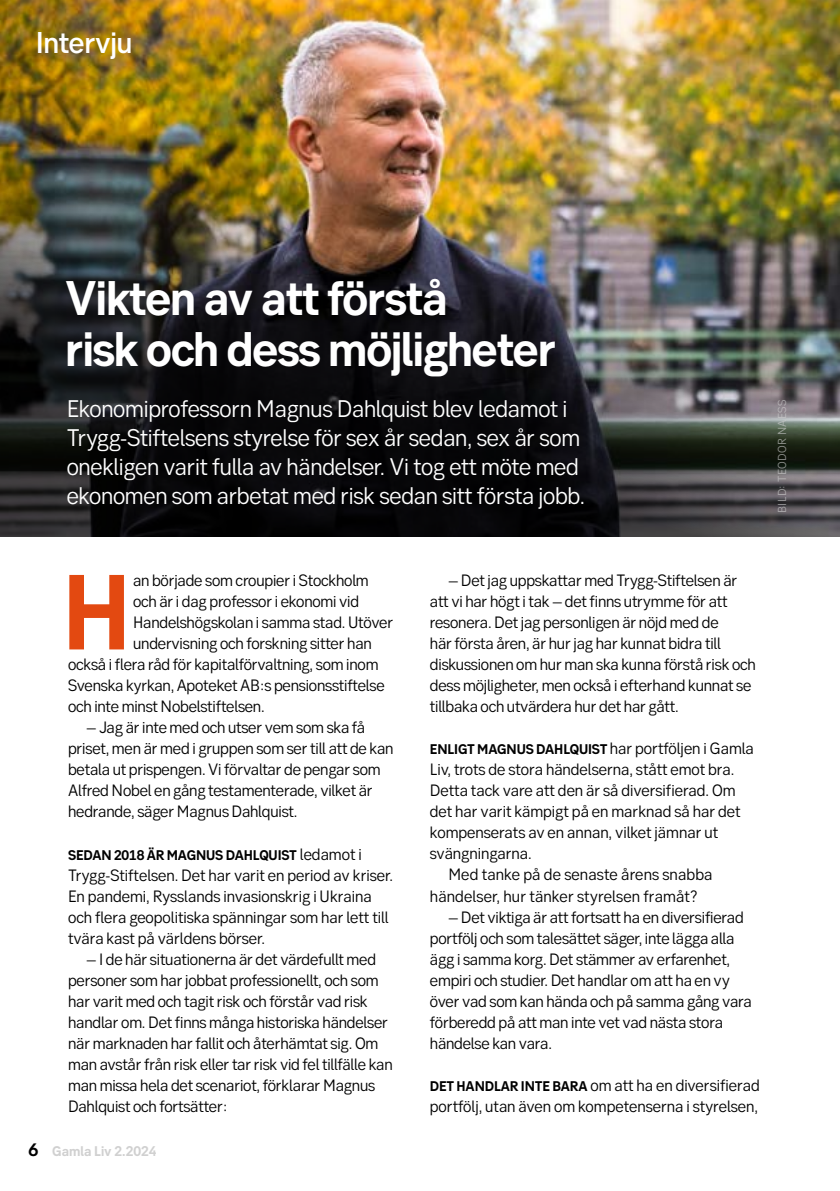
<style>
.page{position:relative;width:840px;height:1191px;background:#fff}
.page>*{position:absolute;margin:0;border:0;box-sizing:border-box;transform-origin:0 0}
.t1{font:700 106.4px "SEB Sans Serif";color:#e34911}
.t2{font:700 48.4px/51.2px "SEB Sans Serif";letter-spacing:-.02em;color:#fff}
.t3{font:500 30px "SEB Sans Serif";letter-spacing:-.005em;color:#fff}
.t4{font:24px/29px "SEB Sans Serif";letter-spacing:-.01em;color:#fff}
.t5{font:16.4px/21px "SEB Sans Serif";letter-spacing:-.01em;color:#000}
.t6{font:16.4px "SEB Sans Serif";letter-spacing:.01em;color:#000}
.t7{font:700 14px "SEB Sans Serif";letter-spacing:-.01em;color:#000}
.t8{font:700 14px "SEB Sans Serif";color:#d0d0d0}
.t9{font:11.6px "SEB Sans Serif";letter-spacing:.03em;color:#d0d0d0}
.s1{font-weight:400;font-size:16.4px}
.s2{font-size:18px;color:#000}
.s3{font-weight:700;font-size:14px}
</style>
<div class="page">
<img style="left:0;top:0;width:839px;height:47px">
<img style="left:0;top:47px;width:839px;height:489px">
<h3 class="t3" style="left:36px;top:25px;width:98px">Intervju</h3>
<h2 class="t2" style="left:65px;top:272px;width:492px">Vikten av att förstå<br>risk och dess möjligheter</h2>
<h3 class="t4" style="left:67px;top:394px;width:519px">Ekonomiprofessorn Magnus Dahlquist blev ledamot i Trygg-Stiftelsens styrelse för sex år sedan, sex år som onekligen varit fulla av händelser. Vi tog ett möte med ekonomen som arbetat med risk sedan sitt första jobb.</h3>
<p class="t9" style="left:775px;top:513px;width:114px;rotate:-90deg">BILD: TEODOR NAESS</p>
<h1 class="t1" style="left:62px;top:548px;width:71px">H</h1>
<p class="t5" style="left:133px;top:570px;width:237px">an började som croupier i Stockholm</p>
<p class="t5" style="left:133px;top:591px;width:227px">och är i dag professor i ekonomi vid</p>
<p class="t5" style="left:133px;top:612px;width:261px">Handelshögskolan i samma stad. Utöver</p>
<p class="t5" style="left:133px;top:633px;width:240px">undervisning och forskning sitter han</p>
<p class="t5" style="left:68px;top:654px;width:312px">också i flera råd för kapitalförvaltning, som inom</p>
<p class="t5" style="left:68px;top:675px;width:318px">Svenska kyrkan, Apoteket AB:s pensionsstiftelse</p>
<p class="t5" style="left:68px;top:696px;width:198px">och inte minst Nobelstiftelsen.</p>
<p class="t5" style="left:68px;top:717px;width:326px;text-indent:18px">– Jag är inte med och utser vem som ska få priset, men är med i gruppen som ser till att de kan betala ut prispengen. Vi förvaltar de pengar som Alfred Nobel en gång testamenterade, vilket är hedrande, säger Magnus Dahlquist.</p>
<p class="t7" style="left:68px;top:846px;width:295px">SEDAN 2018 ÄR MAGNUS DAHLQUIST <span class="s1">ledamot i</span></p>
<p class="t5" style="left:68px;top:864px;width:326px">Trygg-Stiftelsen. Det har varit en period av kriser.<br>En pandemi, Rysslands invasionskrig i Ukraina och flera geopolitiska spänningar som har lett till tvära kast på världens börser.</p>
<p class="t5" style="left:68px;top:948px;width:326px;text-indent:18px">– I de här situationerna är det värdefullt med personer som har jobbat professionellt, och som har varit med och tagit risk och förstår vad risk handlar om. Det finns många historiska händelser när marknaden har fallit och återhämtat sig. Om man avstår från risk eller tar risk vid fel tillfälle kan man missa hela det scenariot, förklarar Magnus Dahlquist och fortsätter:</p>
<p class="t8" style="left:28px;top:1142px;width:129px"><span class="s2">6</span> Gamla Liv 2.2024</p>
<p class="t5" style="left:429px;top:570px;width:327px;text-indent:18px">– Det jag uppskattar med Trygg-Stiftelsen är att vi har högt i tak – det finns utrymme för att resonera. Det jag personligen är nöjd med de<br>här första åren, är hur jag har kunnat bidra till diskussionen om hur man ska kunna förstå risk och dess möjligheter, men också i efterhand kunnat se tillbaka och utvärdera hur det har gått.</p>
<p class="t7" style="left:429px;top:741px;width:325px">ENLIGT MAGNUS DAHLQUIST <span class="s1">har portföljen i Gamla</span></p>
<p class="t5" style="left:429px;top:759px;width:306px">Liv, trots de stora händelserna, stått emot bra.</p>
<p class="t5" style="left:429px;top:780px;width:307px">Detta tack vare att den är så diversifierad. Om</p>
<p class="t5" style="left:429px;top:801px;width:312px">det har varit kämpigt på en marknad så har det</p>
<p class="t5" style="left:429px;top:822px;width:289px">kompenserats av en annan, vilket jämnar ut</p>
<p class="t5" style="left:429px;top:843px;width:103px">svängningarna.</p>
<p class="t6" style="left:448px;top:865px;width:265px">Med tanke på de senaste årens snabba</p>
<p class="t6" style="left:429px;top:886px;width:269px">händelser, hur tänker styrelsen framåt?</p>
<p class="t5" style="left:429px;top:906px;width:323px;text-indent:18px">– Det viktiga är att fortsatt ha en diversifierad portfölj och som talesättet säger, inte lägga alla ägg i samma korg. Det stämmer av erfarenhet, empiri och studier. Det handlar om att ha en vy över vad som kan hända och på samma gång vara förberedd på att man inte vet vad nästa stora händelse kan vara.</p>
<p class="t5" style="left:429px;top:1074px;width:331px"><span class="s3">DET HANDLAR INTE BARA</span> om att ha en diversifierad portfölj, utan även om kompetenserna i styrelsen,</p>
</div>
